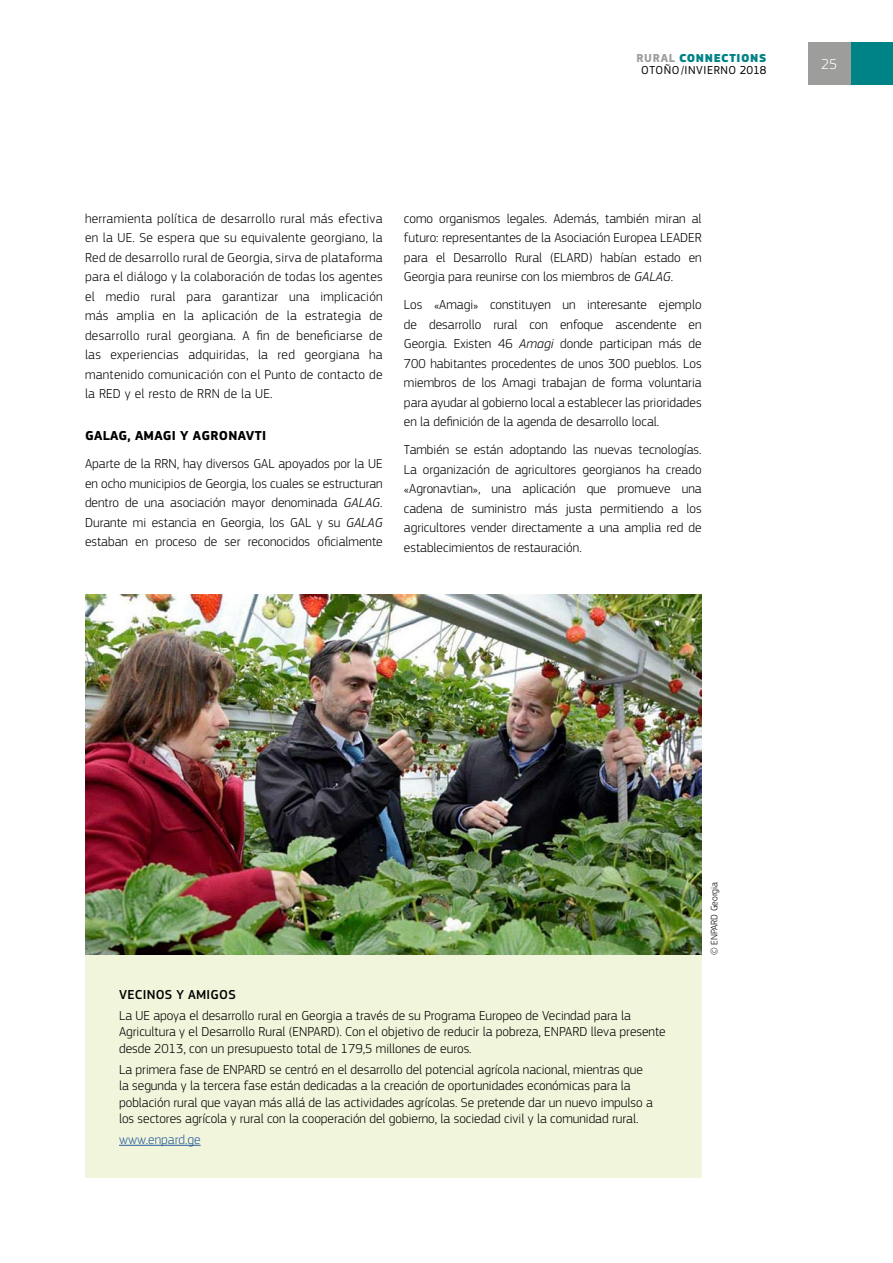
<style>
.page{position:relative;width:893px;height:1263px;background:#fff}
.page>*{position:absolute;margin:0;border:0;box-sizing:border-box;transform-origin:0 0}
.t1{font:300 15px "EC Square Sans Pro";color:#fff}
._0_Body_JUSTIFIED{font:300 13.5px/19.5px "EC Square Sans Pro";color:#000;text-align:justify}
.Box_-_Body_noir{font:300 13.5px/16.5px "EC Square Sans Pro";color:#000}
._3_TItre_3{font:700 13.5px "EC Square Sans Pro";letter-spacing:.02em;color:#000}
._3_TItre_3-2{font:500 13.5px "EC Square Sans Pro";letter-spacing:.02em;color:#000}
.Box_-_Body_noir-2{font:300 13.5px "EC Square Sans Pro";color:#275b9b}
.t2{font:12px/12px "EC Square Sans Pro";letter-spacing:.045em;color:#000;text-align:center}
._8___photo{font:300 9.75px "EC Square Sans Pro";color:#000}
.s1{font-weight:700;color:#9d9d9c}
.s2{font-weight:900;color:#008387}
.s3{font-style:italic}
</style>
<div class="page">
<div style="left:850px;top:43px;width:43px;height:42px;background:#008387"></div>
<img style="left:85px;top:594px;width:617px;height:361px">
<div style="left:85px;top:955px;width:617px;height:223px;background:#f1f5db"></div>
<hr style="left:119px;top:1145px;width:82px;height:1px;background:#275b9b">
<div style="left:808px;top:43px;width:42px;height:42px;background:#9d9d9c"></div>
<p class="t2" style="left:637px;top:52px;width:131px"><span class="s1">RURAL</span> <span class="s2">CONNECTIONS<br></span>OTOÑO/INVIERNO 2018</p>
<p class="_0_Body_JUSTIFIED" style="left:85px;top:208px;width:299px">herramienta política de desarrollo rural más efectiva en la UE. Se espera que su equivalente georgiano, la Red de desarrollo rural de Georgia, sirva de plataforma para el diálogo y la colaboración de todas los agentes el medio rural para garantizar una implicación más amplia en la aplicación de la estrategia de desarrollo rural georgiana. A fin de beneficiarse de las experiencias adquiridas, la red georgiana ha mantenido comunicación con el Punto de contacto de la RED y el resto de RRN de la UE.</p>
<p class="_3_TItre_3" style="left:85px;top:428px;width:182px">GALAG, AMAGI Y AGRONAVTI</p>
<p class="_0_Body_JUSTIFIED" style="left:85px;top:454px;width:299px">Aparte de la RRN, hay diversos GAL apoyados por la UE en ocho municipios de Georgia, los cuales se estructuran dentro de una asociación mayor denominada <span class="s3">GALAG</span>.<br>Durante mi estancia en Georgia, los GAL y su <span class="s3">GALAG </span>estaban en proceso de ser reconocidos oficialmente</p>
<p class="_0_Body_JUSTIFIED" style="left:404px;top:208px;width:299px">como organismos legales. Además, también miran al futuro: representantes de la Asociación Europea LEADER para el Desarrollo Rural (ELARD) habían estado en Georgia para reunirse con los miembros de <span class="s3">GALAG</span>.</p>
<p class="_0_Body_JUSTIFIED" style="left:404px;top:295px;width:299px">Los «Amagi» constituyen un interesante ejemplo de desarrollo rural con enfoque ascendente en Georgia. Existen 46 <span class="s3">Amagi</span> donde participan más de 700 habitantes procedentes de unos 300 pueblos. Los miembros de los Amagi trabajan de forma voluntaria para ayudar al gobierno local a establecer las prioridades en la definición de la agenda de desarrollo local.</p>
<p class="_0_Body_JUSTIFIED" style="left:404px;top:440px;width:299px">También se están adoptando las nuevas tecnologías.<br>La organización de agricultores georgianos ha creado «Agronavtian», una aplicación que promueve una cadena de suministro más justa permitiendo a los agricultores vender directamente a una amplia red de establecimientos de restauración.</p>
<p class="t1" style="left:821px;top:56px;width:18px">25</p>
<p class="_3_TItre_3-2" style="left:119px;top:987px;width:118px">VECINOS Y AMIGOS</p>
<p class="Box_-_Body_noir" style="left:119px;top:1007px;width:548px">La UE apoya el desarrollo rural en Georgia a través de su Programa Europeo de Vecindad para la<br>Agricultura y el Desarrollo Rural (ENPARD). Con el objetivo de reducir la pobreza, ENPARD lleva presente desde 2013, con un presupuesto total de 179,5 millones de euros.</p>
<p class="Box_-_Body_noir" style="left:119px;top:1061px;width:535px">La primera fase de ENPARD se centró en el desarrollo del potencial agrícola nacional, mientras que la segunda y la tercera fase están dedicadas a la creación de oportunidades económicas para la población rural que vayan más allá de las actividades agrícolas. Se pretende dar un nuevo impulso a los sectores agrícola y rural con la cooperación del gobierno, la sociedad civil y la comunidad rural.</p>
<p class="Box_-_Body_noir-2" style="left:119px;top:1131px;width:83px">www.enpard.ge</p>
<p class="_8___photo" style="left:708px;top:955px;width:75px;rotate:-90deg">© ENPARD Georgia</p>
</div>
